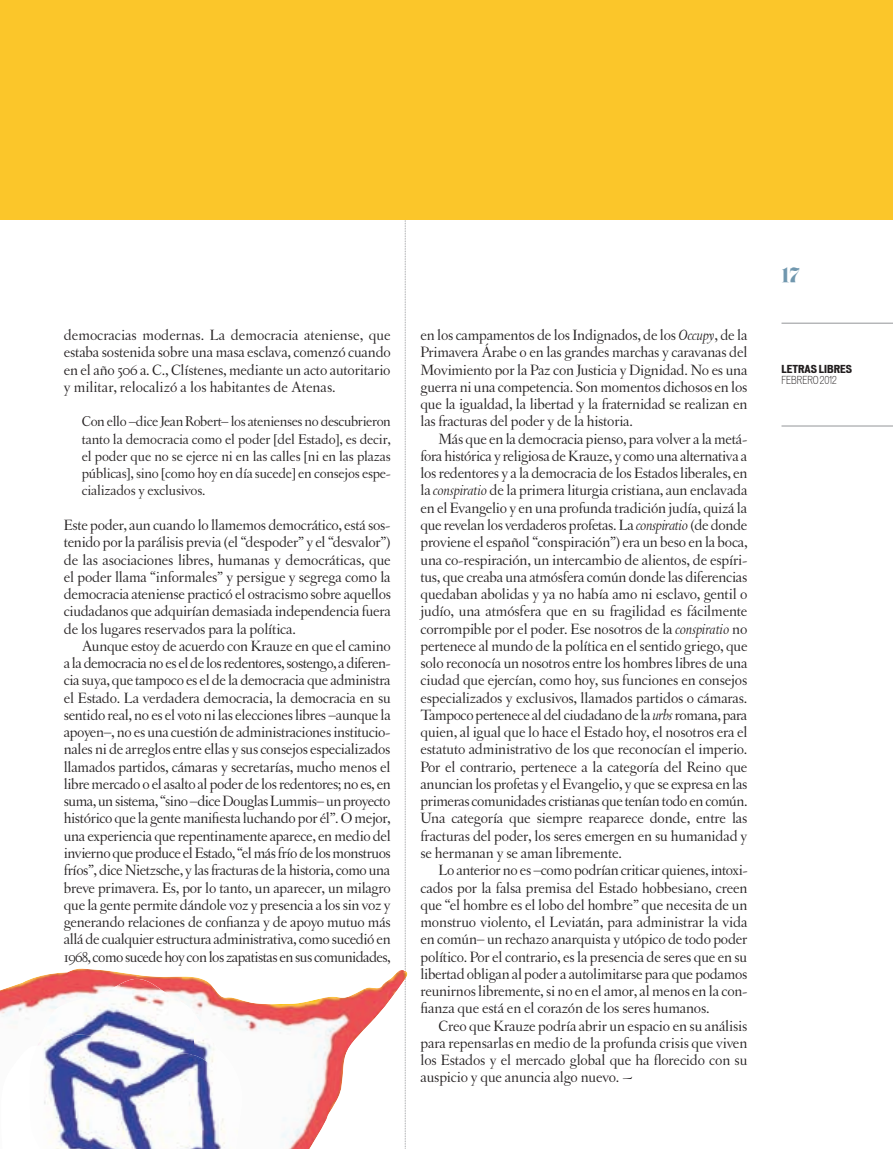
<style>
.page{position:relative;width:893px;height:1149px;background:#fff}
.page>*{position:absolute;margin:0;border:0;box-sizing:border-box;transform-origin:0 0}
.t1{font:18px "Eloquent JF";color:#7097ae}
.t2{font:15.75px/17.2px "Letras Oldstyle";letter-spacing:-.01em;color:#231f20;text-align:justify}
.t3{font:15px/17.2px "Letras Oldstyle";letter-spacing:-.015em;color:#231f20;text-align:justify}
.t4{font:700 expanded 10.5px "Vonnes";color:#231f20}
.t5{font:300 condensed 10.5px "Vonnes";color:#231f20}
.s1{font-style:italic}
</style>
<div class="page">
<svg style="left:405px;top:219px;width:1px;height:930px"></svg>
<hr style="left:781px;top:425px;width:112px;height:1px;background:#939598">
<hr style="left:781px;top:323px;width:112px;height:1px;background:#939598">
<div style="left:0;top:0;width:893px;height:219px;background:#fbc62a"></div>
<img style="left:0;top:968px;width:408px;height:180px">
<img style="left:27px;top:1034px;width:166px;height:114px">
<img style="left:193px;top:978px;width:52px;height:170px">
<img style="left:37px;top:978px;width:157px;height:96px">
<p class="t2" style="left:64px;top:326px;width:329px">democracias modernas. La democracia ateniense, que estaba sostenida sobre una masa esclava, comenzó cuando en el año 506 a. C., Clístenes, mediante un acto autoritario y militar, relocalizó a los habitantes de Atenas.</p>
<p class="t3" style="left:82px;top:413px;width:311px">Con ello –dice Jean Robert– los atenienses no descubrieron tanto la democracia como el poder [del Estado], es decir, el poder que no se ejerce ni en las calles [ni en las plazas públicas], sino [como hoy en día sucede] en consejos espe&shy;cializados y exclusivos.</p>
<p class="t2" style="left:64px;top:516px;width:329px">Este poder, aun cuando lo llamemos democrático, está sos&shy;tenido por la parálisis previa (el “despoder” y el “desvalor”) de las asociaciones libres, humanas y democráticas, que el poder llama “informales” y persigue y segrega como la democracia ateniense practicó el ostracismo sobre aquellos ciudadanos que adquirían demasiada independencia fuera de los lugares reservados para la política.</p>
<p class="t2" style="left:64px;top:637px;width:329px;text-indent:18px">Aunque estoy de acuerdo con Krauze en que el camino a la democracia no es el de los redentores, sostengo, a diferen&shy;cia suya, que tampoco es el de la democracia que administra el Estado. La verdadera democracia, la democracia en su sentido real, no es el voto ni las elecciones libres –aunque la apoyen–, no es una cuestión de administraciones institucio&shy;nales ni de arreglos entre ellas y sus consejos especializados llamados partidos, cámaras y secretarías, mucho menos el libre mercado o el asalto al poder de los redentores; no es, en suma, un sistema, “sino –dice Douglas Lummis– un proyecto histórico que la gente manifiesta luchando por él”. O mejor, una experiencia que repentinamente aparece, en medio del invierno que produce el Estado, “el más frío de los monstruos fríos”, dice Nietzsche, y las fracturas de la historia, como una breve primavera. Es, por lo tanto, un aparecer, un milagro que la gente permite dándole voz y presencia a los sin voz y generando relaciones de confianza y de apoyo mutuo más allá de cualquier estructura administrativa, como sucedió en 1968, como sucede hoy con los zapatistas en sus comunidades,</p>
<p class="t2" style="left:420px;top:326px;width:328px">en los campamentos de los Indignados, de los <span class="s1">Occupy</span>, de la Primavera Árabe o en las grandes marchas y caravanas del Movimiento por la Paz con Justicia y Dignidad. No es una guerra ni una competencia. Son momentos dichosos en los que la igualdad, la libertad y la fraternidad se realizan en las fracturas del poder y de la historia.</p>
<p class="t2" style="left:420px;top:430px;width:329px;text-indent:18px">Más que en la democracia pienso, para volver a la metá&shy;fora histórica y religiosa de Krauze, y como una alternativa a los redentores y a la democracia de los Estados liberales, en la <span class="s1">conspiratio</span> de la primera liturgia cristiana, aun enclavada en el Evangelio y en una profunda tradición judía, quizá la que revelan los verdaderos profetas. La <span class="s1">conspiratio</span> (de donde proviene el español “conspiración”) era un beso en la boca, una co-respiración, un intercambio de alientos, de espíri&shy;tus, que creaba una atmósfera común donde las diferencias quedaban abolidas y ya no había amo ni esclavo, gentil o judío, una atmósfera que en su fragilidad es fácilmente corrompible por el poder. Ese nosotros de la <span class="s1">conspiratio</span> no pertenece al mundo de la política en el sentido griego, que solo reconocía un nosotros entre los hombres libres de una ciudad que ejercían, como hoy, sus funciones en consejos especializados y exclusivos, llamados partidos o cámaras.<br>Tampoco pertenece al del ciudadano de la <span class="s1">urbs</span> romana, para quien, al igual que lo hace el Estado hoy, el nosotros era el estatuto administrativo de los que reconocían el imperio.<br>Por el contrario, pertenece a la categoría del Reino que anuncian los profetas y el Evangelio, y que se expresa en las primeras comunidades cristianas que tenían todo en común.<br>Una categoría que siempre reaparece donde, entre las fracturas del poder, los seres emergen en su humanidad y se hermanan y se aman libremente.</p>
<p class="t2" style="left:420px;top:861px;width:329px;text-indent:18px">Lo anterior no es –como podrían criticar quienes, intoxi&shy;cados por la falsa premisa del Estado hobbesiano, creen que “el hombre es el lobo del hombre” que necesita de un monstruo violento, el Leviatán, para administrar la vida en común– un rechazo anarquista y utópico de todo poder político. Por el contrario, es la presencia de seres que en su libertad obligan al poder a autolimitarse para que podamos reunirnos libremente, si no en el amor, al menos en la con&shy;fianza que está en el corazón de los seres humanos.</p>
<p class="t2" style="left:420px;top:1016px;width:328px;text-indent:18px">Creo que Krauze podría abrir un espacio en su análisis para repensarlas en medio de la profunda crisis que viven los Estados y el mercado global que ha florecido con su auspicio y que anuncia algo nuevo. ~</p>
<p class="t1" style="left:781px;top:262px;width:20px">17</p>
<p class="t4" style="left:781px;top:363px;width:72px">LETRAS LIBRES</p>
<p class="t5" style="left:781px;top:373px;width:57px">FEBRERO 2012</p>
</div>
